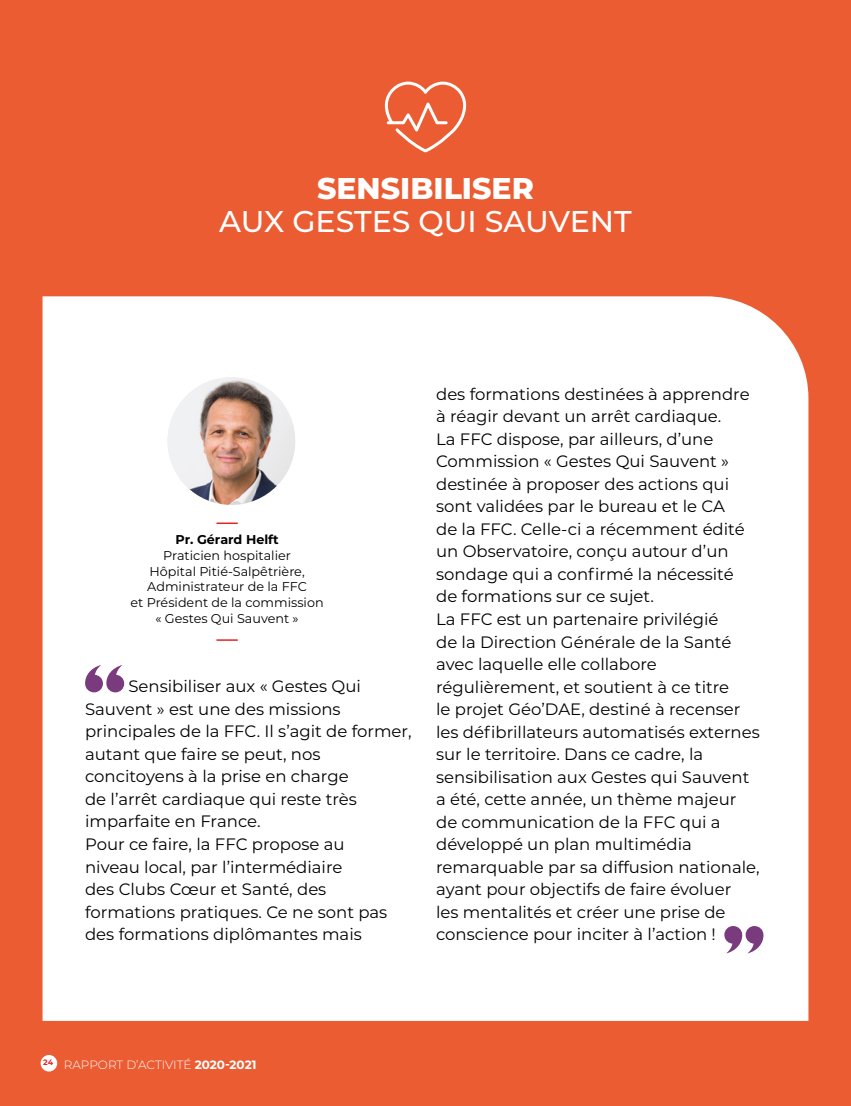
<style>
.page{position:relative;width:851px;height:1106px;background:#fff}
.page>*{position:absolute;margin:0;border:0;box-sizing:border-box;transform-origin:0 0}
.t1{font:500 30px "Montserrat";color:#fff}
.t2{font:800 30px "Montserrat";color:#fff}
.t3{font:16.5px/22.5px "Montserrat";color:#000}
.t4{font:12.75px/15.8px "Montserrat";color:#000;text-align:center}
.t5{font:700 12.75px "Montserrat";color:#000}
.t6{font:300 12px "Montserrat";color:#fff}
.s1{font-weight:700}
</style>
<div class="page">
<div style="left:0;top:0;width:850px;height:1106px;background:#eb5c32"></div>
<svg style="left:384px;top:82px;width:82px;height:70px"></svg>
<div style="left:43px;top:296px;width:765px;height:724px;background:#fff"></div>
<svg style="left:85px;top:665px;width:39px;height:27px"></svg>
<svg style="left:724px;top:926px;width:39px;height:27px"></svg>
<hr style="left:216px;top:522px;width:22px;height:2px;background:#e52321">
<hr style="left:216px;top:639px;width:22px;height:2px;background:#e52321">
<img style="left:167px;top:377px;width:128px;height:128px;border-radius:64px">
<div style="left:41px;top:1054px;width:16px;height:17px;background:#fff;border-radius:50%"></div>
<h1 class="t2" style="left:317px;top:166px;width:218px">SENSIBILISER</h1>
<h1 class="t1" style="left:219px;top:200px;width:414px">AUX GESTES QUI SAUVENT</h1>
<p class="t5" style="left:175px;top:530px;width:105px">Pr. Gérard Helft</p>
<p class="t4" style="left:130px;top:547px;width:194px">Praticien hospitalier<br>Hôpital Pitié-Salpêtrière,<br>Administrateur de la FFC<br>et Président de la commission « Gestes Qui Sauvent »</p>
<p class="t3" style="left:85px;top:674px;width:328px;text-indent:43px">Sensibiliser aux « Gestes Qui<br>Sauvent » est une des missions principales de la FFC. Il s’agit de former, autant que faire se peut, nos concitoyens à la prise en charge<br>de l’arrêt cardiaque qui reste très imparfaite en France.<br>Pour ce faire, la FFC propose au<br>niveau local, par l’intermédiaire<br>des Clubs Cœur et Santé, des formations pratiques. Ce ne sont pas des formations diplômantes mais</p>
<p class="t3" style="left:436px;top:382px;width:325px">des formations destinées à apprendre à réagir devant un arrêt cardiaque.<br>La FFC dispose, par ailleurs, d’une Commission « Gestes Qui Sauvent » destinée à proposer des actions qui sont validées par le bureau et le CA<br>de la FFC. Celle-ci a récemment édité un Observatoire, conçu autour d’un sondage qui a confirmé la nécessité<br>de formations sur ce sujet.<br>La FFC est un partenaire privilégié<br>de la Direction Générale de la Santé avec laquelle elle collabore régulièrement, et soutient à ce titre<br>le projet Géo’DAE, destiné à recenser les défibrillateurs automatisés externes sur le territoire. Dans ce cadre, la sensibilisation aux Gestes qui Sauvent a été, cette année, un thème majeur de communication de la FFC qui a développé un plan multimédia remarquable par sa diffusion nationale, ayant pour objectifs de faire évoluer<br>les mentalités et créer une prise de conscience pour inciter à l’action !</p>
<p class="t6" style="left:43px;top:1056px;width:215px"><sup>24</sup> RAPPORT D’ACTIVITÉ <span class="s1">2020-2021</span></p>
</div>
